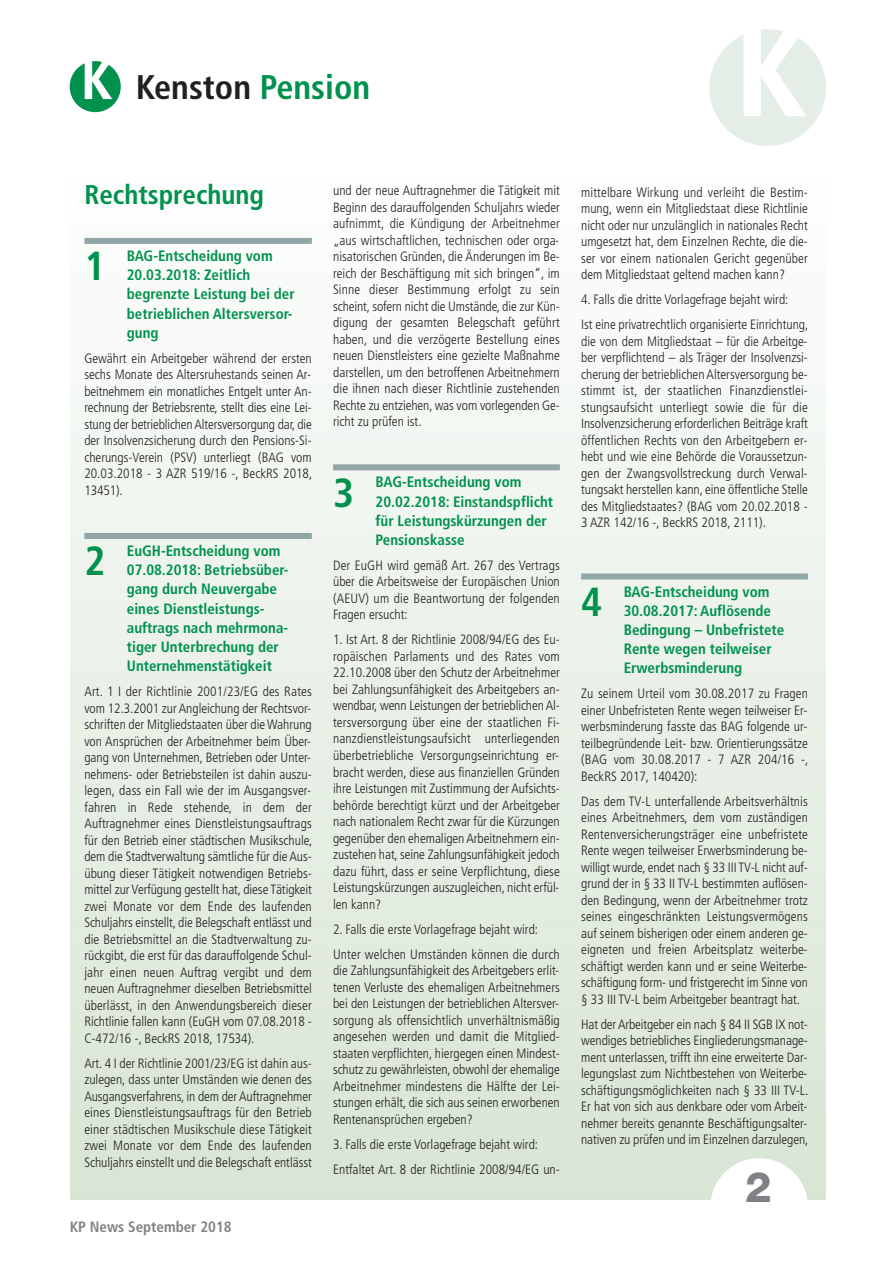
<style>
.page{position:relative;width:893px;height:1263px;background:#fff}
.page>*{position:absolute;margin:0;border:0;box-sizing:border-box;transform-origin:0 0}
.t1{font:800 42px "Helvetica Neue";color:#808285}
.t2{font:700 condensed 40.5px "Frutiger";color:#00914d}
.t3{font:700 condensed 34.2px "Frutiger";color:#231f20}
.t4{font:700 condensed 27px "Frutiger";color:#00914d}
.t5{font:700 condensed 15px/19.2px "Frutiger";color:#00914d}
.t6{font:700 condensed 15px "Frutiger";color:#808285}
.t7{font:300 condensed 13.5px/16.5px "Frutiger";color:#231f20;text-align:justify}
.s1{color:#00914d}
</style>
<div class="page">
<div style="left:70px;top:168px;width:756px;height:1031px;background:linear-gradient(to bottom,#fdfefe,#d7e5d4)"></div>
<div style="left:333px;top:464px;width:227px;height:6px;background:#91a6a7"></div>
<div style="left:581px;top:573px;width:227px;height:6px;background:#91a6a7"></div>
<div style="left:84px;top:238px;width:228px;height:6px;background:#91a6a7"></div>
<div style="left:84px;top:533px;width:228px;height:6px;background:#91a6a7"></div>
<svg style="left:709px;top:29px;width:117px;height:117px"></svg>
<div style="left:710px;top:1158px;width:98px;height:98px;background:#fff;border-radius:50%"></div>
<svg style="left:70px;top:61px;width:51px;height:51px"></svg>
<h3 class="t3" style="left:136px;top:73px;width:236px">Kenston <span class="s1">Pension</span></h3>
<h3 class="t4" style="left:84px;top:183px;width:181px">Rechtsprechung</h3>
<h2 class="t2" style="left:84px;top:250px;width:23px">1</h2>
<p class="t5" style="left:127px;top:247px;width:169px">BAG-Entscheidung vom<br>20.03.2018: Zeitlich begrenzte Leistung bei der betrieblichen Altersversor&shy;gung</p>
<p class="t7" style="left:84px;top:351px;width:229px">Gewährt ein Arbeitgeber während der ersten sechs Monate des Altersruhestands seinen Ar&shy;beitnehmern ein monatliches Entgelt unter An&shy;rechnung der Betriebsrente, stellt dies eine Lei&shy;stung der betrieblichenAltersversorgung dar, die der Insolvenzsicherung durch den Pensions-Si&shy;cherungs-Verein (PSV) unterliegt (BAG vom 20.03.2018 - 3 AZR 519/16 -, BeckRS 2018, 13451).</p>
<h2 class="t2" style="left:84px;top:545px;width:23px">2</h2>
<p class="t5" style="left:127px;top:542px;width:163px">EuGH-Entscheidung vom<br>07.08.2018: Betriebsüber&shy;gang durch Neuvergabe eines Dienstleistungs&shy;auftrags nach mehrmona&shy;tiger Unterbrechung der<br>Unternehmenstätigkeit</p>
<p class="t7" style="left:84px;top:684px;width:229px">Art. 1 I der Richtlinie 2001/23/EG des Rates vom 12.3.2001 zur Angleichung der Rechtsvor&shy;schriften der Mitgliedstaaten über dieWahrung von Ansprüchen der Arbeitnehmer beim Über&shy;gang von Unternehmen, Betrieben oder Unter&shy;nehmens- oder Betriebsteilen ist dahin auszu&shy;legen, dass ein Fall wie der im Ausgangsver&shy;fahren in Rede stehende, in dem der Auftragnehmer eines Dienstleistungsauftrags für den Betrieb einer städtischen Musikschule, dem die Stadtverwaltung sämtliche für die Aus&shy;übung dieser Tätigkeit notwendigen Betriebs&shy;mittel zur Verfügung gestellt hat, diese Tätigkeit zwei Monate vor dem Ende des laufenden Schuljahrs einstellt, die Belegschaft entlässt und die Betriebsmittel an die Stadtverwaltung zu&shy;rückgibt, die erst für das darauffolgende Schul&shy;jahr einen neuen Auftrag vergibt und dem neuen Auftragnehmer dieselben Betriebsmittel überlässt, in den Anwendungsbereich dieser Richtlinie fallen kann (EuGH vom 07.08.2018 - C-472/16 -, BeckRS 2018, 17534).</p>
<p class="t7" style="left:84px;top:1056px;width:229px">Art. 4 I der Richtlinie 2001/23/EG ist dahin aus&shy;zulegen, dass unter Umständen wie denen des Ausgangsverfahrens, in dem der Auftragnehmer eines Dienstleistungsauftrags für den Betrieb einer städtischen Musikschule diese Tätigkeit zwei Monate vor dem Ende des laufenden Schuljahrs einstellt und die Belegschaft entlässt</p>
<p class="t6" style="left:70px;top:1221px;width:163px">KP News September 2018</p>
<p class="t7" style="left:333px;top:183px;width:228px">und der neue Auftragnehmer die Tätigkeit mit Beginn des darauffolgenden Schuljahrs wieder aufnimmt, die Kündigung der Arbeitnehmer „aus wirtschaftlichen, technischen oder orga&shy;nisatorischen Gründen, die Änderungen im Be&shy;reich der Beschäftigung mit sich bringen“, im Sinne dieser Bestimmung erfolgt zu sein scheint, sofern nicht die Umstände, die zur Kün&shy;digung der gesamten Belegschaft geführt haben, und die verzögerte Bestellung eines neuen Dienstleisters eine gezielte Maßnahme darstellen, um den betroffenen Arbeitnehmern die ihnen nach dieser Richtlinie zustehenden Rechte zu entziehen, was vom vorlegenden Ge&shy;richt zu prüfen ist.</p>
<h2 class="t2" style="left:333px;top:476px;width:23px">3</h2>
<p class="t5" style="left:376px;top:474px;width:179px">BAG-Entscheidung vom<br>20.02.2018: Einstandspflicht für Leistungskürzungen der<br>Pensionskasse</p>
<p class="t7" style="left:333px;top:558px;width:228px">Der EuGH wird gemäß Art. 267 des Vertrags über die Arbeitsweise der Europäischen Union (AEUV) um die Beantwortung der folgenden Fragen ersucht:</p>
<p class="t7" style="left:333px;top:633px;width:228px">1. Ist Art. 8 der Richtlinie 2008/94/EG des Eu&shy;ropäischen Parlaments und des Rates vom 22.10.2008 über den Schutz der Arbeitnehmer bei Zahlungsunfähigkeit des Arbeitgebers an&shy;wendbar, wenn Leistungen der betrieblichen Al&shy;tersversorgung über eine der staatlichen Fi&shy;nanzdienstleistungsaufsicht unterliegenden überbetriebliche Versorgungseinrichtung er&shy;bracht werden, diese aus finanziellen Gründen ihre Leistungen mit Zustimmung der Aufsichts&shy;behörde berechtigt kürzt und der Arbeitgeber nach nationalem Recht zwar für die Kürzungen gegenüber den ehemaligen Arbeitnehmern ein&shy;zustehen hat, seine Zahlungsunfähigkeit jedoch dazu führt, dass er seine Verpflichtung, diese Leistungskürzungen auszugleichen, nicht erfül&shy;len kann?</p>
<p class="t7" style="left:333px;top:917px;width:228px;line-height:25px">2. Falls die erste Vorlagefrage bejaht wird:<br>Unter welchen Umständen können die durch</p>
<p class="t7" style="left:333px;top:963px;width:228px">die Zahlungsunfähigkeit des Arbeitgebers erlit&shy;tenen Verluste des ehemaligen Arbeitnehmers bei den Leistungen der betrieblichen Altersver&shy;sorgung als offensichtlich unverhältnismäßig angesehen werden und damit die Mitglied&shy;staaten verpflichten, hiergegen einen Mindest&shy;schutz zu gewährleisten, obwohl der ehemalige Arbeitnehmer mindestens die Hälfte der Lei&shy;stungen erhält, die sich aus seinen erworbenen Rentenansprüchen ergeben?</p>
<p class="t7" style="left:333px;top:1132px;width:228px;line-height:25px">3. Falls die erste Vorlagefrage bejaht wird:<br>Entfaltet Art. 8 der Richtlinie 2008/94/EG un-</p>
<p class="t7" style="left:581px;top:185px;width:228px">mittelbare Wirkung und verleiht die Bestim&shy;mung, wenn ein Mitgliedstaat diese Richtlinie nicht oder nur unzulänglich in nationales Recht umgesetzt hat, dem Einzelnen Rechte, die die&shy;ser vor einem nationalen Gericht gegenüber dem Mitgliedstaat geltend machen kann?</p>
<p class="t7" style="left:581px;top:288px;width:229px;line-height:25px">4. Falls die dritte Vorlagefrage bejaht wird:<br>Ist eine privatrechtlich organisierte Einrichtung,</p>
<p class="t7" style="left:581px;top:334px;width:228px">die von dem Mitgliedstaat – für die Arbeitge&shy;ber verpflichtend – als Träger der Insolvenzsi&shy;cherung der betrieblichen Altersversorgung be&shy;stimmt ist, der staatlichen Finanzdienstlei&shy;stungsaufsicht unterliegt sowie die für die Insolvenzsicherung erforderlichen Beiträge kraft öffentlichen Rechts von den Arbeitgebern er&shy;hebt und wie eine Behörde die Voraussetzun&shy;gen der Zwangsvollstreckung durch Verwal&shy;tungsakt herstellen kann, eine öffentliche Stelle des Mitgliedstaates? (BAG vom 20.02.2018 - 3 AZR 142/16 -, BeckRS 2018, 2111).</p>
<h2 class="t2" style="left:581px;top:585px;width:23px">4</h2>
<p class="t5" style="left:624px;top:583px;width:162px">BAG-Entscheidung vom<br>30.08.2017: Auflösende<br>Bedingung – Unbefristete<br>Rente wegen teilweiser<br>Erwerbsminderung</p>
<p class="t7" style="left:581px;top:686px;width:229px">Zu seinem Urteil vom 30.08.2017 zu Fragen einer Unbefristeten Rente wegen teilweiser Er&shy;werbsminderung fasste das BAG folgende ur&shy;teilbegründende Leit- bzw. Orientierungssätze (BAG vom 30.08.2017 - 7 AZR 204/16 -, BeckRS 2017, 140420):</p>
<p class="t7" style="left:581px;top:794px;width:228px">Das dem TV-L unterfallende Arbeitsverhältnis eines Arbeitnehmers, dem vom zuständigen Rentenversicherungsträger eine unbefristete Rente wegen teilweiser Erwerbsminderung be&shy;willigt wurde, endet nach § 33 III TV-L nicht auf&shy;grund der in § 33 II TV-L bestimmten auflösen&shy;den Bedingung, wenn der Arbeitnehmer trotz seines eingeschränkten Leistungsvermögens auf seinem bisherigen oder einem anderen ge&shy;eigneten und freien Arbeitsplatz weiterbe&shy;schäftigt werden kann und er seine Weiterbe&shy;schäftigung form- und fristgerecht im Sinne von § 33 III TV-L beim Arbeitgeber beantragt hat.</p>
<p class="t7" style="left:581px;top:1017px;width:229px">Hat derArbeitgeber ein nach § 84 II SGB IX not&shy;wendiges betriebliches Eingliederungsmanage&shy;ment unterlassen, trifft ihn eine erweiterte Dar&shy;legungslast zum Nichtbestehen von Weiterbe&shy;schäftigungsmöglichkeiten nach § 33 III TV-L.<br>Er hat von sich aus denkbare oder vom Arbeit&shy;nehmer bereits genannte Beschäftigungsalter&shy;nativen zu prüfen und im Einzelnen darzulegen,</p>
<h1 class="t1" style="left:745px;top:1171px;width:28px">2</h1>
</div>
